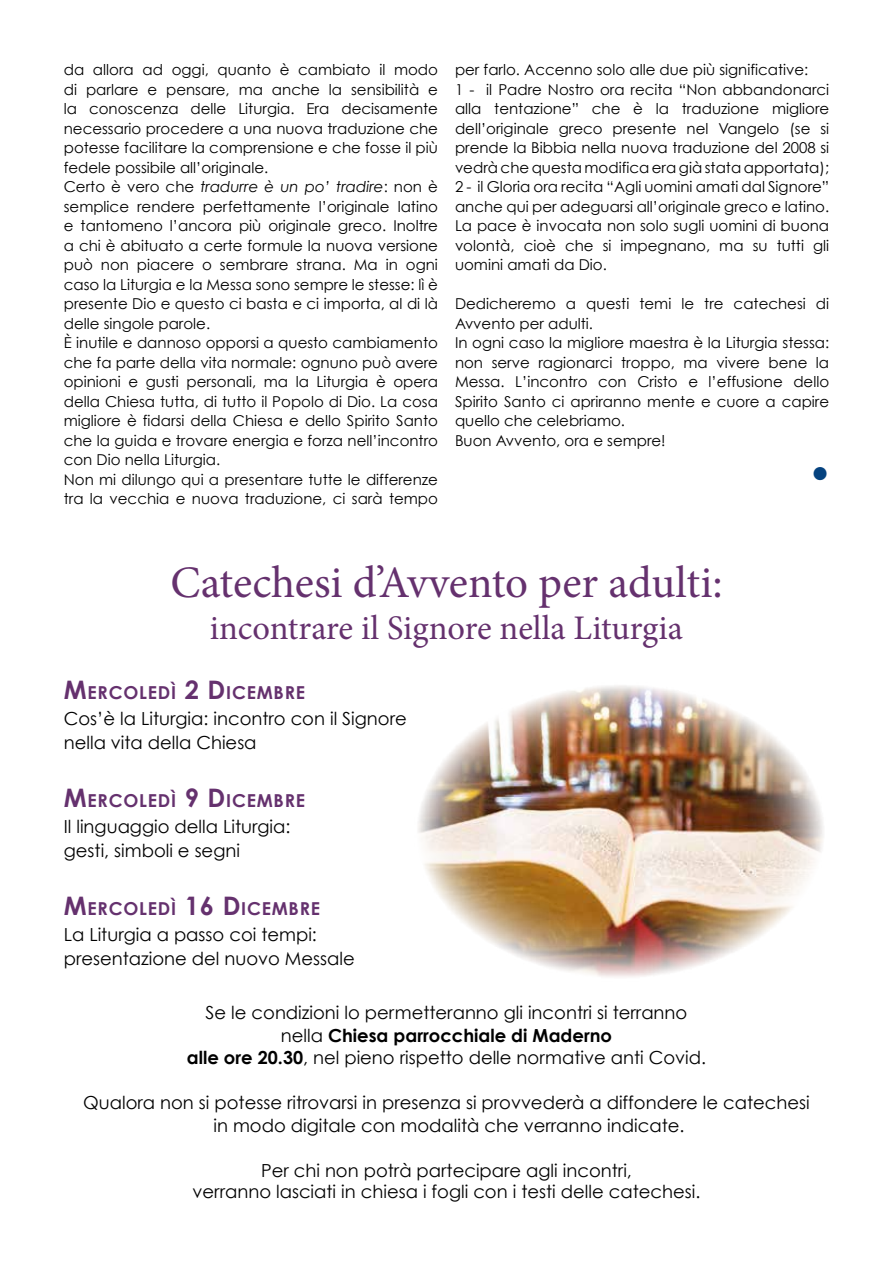
<style>
.page{position:relative;width:893px;height:1263px;background:#fff}
.page>*{position:absolute;margin:0;border:0;box-sizing:border-box;transform-origin:0 0}
.t1{font:45px "Minion Pro";color:#65316e}
.t2{font:34.5px "Minion Pro";letter-spacing:-.005em;color:#65316e}
.t3{font:30px "Times New Roman";color:#05427f}
.t4{font:18px/24px "Century Gothic";color:#000}
.t5{font:700 17.85px "Century Gothic";letter-spacing:.045em;color:#65316e}
.t6{font:15px/19.5px "Century Gothic";color:#000}
.s1{font-style:italic}
.s2{font-size:25.5px}
.s3{font-weight:700}
</style>
<div class="page">
<img style="left:418px;top:685px;width:405px;height:292px">
<p class="t6" style="left:64px;top:60px;width:376px">da allora ad oggi, quanto è cambiato il modo di parlare e pensare, ma anche la sensibilità e la conoscenza delle Liturgia. Era decisamente necessario procedere a una nuova traduzione che potesse facilitare la comprensione e che fosse il più fedele possibile all’originale.<br>Certo è vero che <span class="s1">tradurre è un po’ tradire</span>: non è semplice rendere perfettamente l’originale latino e tantomeno l’ancora più originale greco. Inoltre a chi è abituato a certe formule la nuova versione può non piacere o sembrare strana. Ma in ogni caso la Liturgia e la Messa sono sempre le stesse: lì è presente Dio e questo ci basta e ci importa, al di là delle singole parole.<br>È inutile e dannoso opporsi a questo cambiamento che fa parte della vita normale: ognuno può avere opinioni e gusti personali, ma la Liturgia è opera della Chiesa tutta, di tutto il Popolo di Dio. La cosa migliore è fidarsi della Chiesa e dello Spirito Santo che la guida e trovare energia e forza nell’incontro con Dio nella Liturgia.<br>Non mi dilungo qui a presentare tutte le differenze tra la vecchia e nuova traduzione, ci sarà tempo</p>
<p class="t6" style="left:455px;top:60px;width:376px">per farlo. Accenno solo alle due più significative:<br>1 - il Padre Nostro ora recita “Non abbandonarci alla tentazione” che è la traduzione migliore dell’originale greco presente nel Vangelo (se si prende la Bibbia nella nuova traduzione del 2008 si vedrà che questa modifica era già stata apportata); 2 - il Gloria ora recita “Agli uomini amati dal Signore” anche qui per adeguarsi all’originale greco e latino.<br>La pace è invocata non solo sugli uomini di buona volontà, cioè che si impegnano, ma su tutti gli uomini amati da Dio.</p>
<p class="t6" style="left:455px;top:294px;width:376px">Dedicheremo a questi temi le tre catechesi di Avvento per adulti.<br>In ogni caso la migliore maestra è la Liturgia stessa: non serve ragionarci troppo, ma vivere bene la Messa. L’incontro con Cristo e l’effusione dello Spirito Santo ci apriranno mente e cuore a capire quello che celebriamo.<br>Buon Avvento, ora e sempre!</p>
<h3 class="t3" style="left:811px;top:451px;width:20px">●</h3>
<h1 class="t1" style="left:170px;top:553px;width:554px">Catechesi d’Avvento per adulti:</h1>
<h2 class="t2" style="left:210px;top:605px;width:474px">incontrare il Signore nella Liturgia</h2>
<p class="t5" style="left:64px;top:679px;width:243px"><span class="s2">M</span>ERCOLEDÌ <span class="s2">2 D</span>ICEMBRE</p>
<p class="t4" style="left:64px;top:706px;width:344px">Cos’è la Liturgia: incontro con il Signore nella vita della Chiesa</p>
<p class="t5" style="left:64px;top:787px;width:243px"><span class="s2">M</span>ERCOLEDÌ <span class="s2">9 D</span>ICEMBRE</p>
<p class="t4" style="left:64px;top:814px;width:228px">Il linguaggio della Liturgia: gesti, simboli e segni</p>
<p class="t5" style="left:64px;top:895px;width:258px"><span class="s2">M</span>ERCOLEDÌ <span class="s2">16 D</span>ICEMBRE</p>
<p class="t4" style="left:64px;top:922px;width:292px">La Liturgia a passo coi tempi: presentazione del nuovo Messale</p>
<p class="t4" style="left:187px;top:1001px;width:521px;line-height:22.5px;text-align:center">Se le condizioni lo permetteranno gli incontri si terranno nella <span class="s3">Chiesa parrocchiale di Maderno<br>alle ore 20.30</span>, nel pieno rispetto delle normative anti Covid.</p>
<p class="t4" style="left:83px;top:1091px;width:728px;line-height:22.5px;text-align:center">Qualora non si potesse ritrovarsi in presenza si provvederà a diffondere le catechesi in modo digitale con modalità che verranno indicate.</p>
<p class="t4" style="left:193px;top:1159px;width:509px;line-height:21px;text-align:center">Per chi non potrà partecipare agli incontri,<br>verranno lasciati in chiesa i fogli con i testi delle catechesi.</p>
</div>
